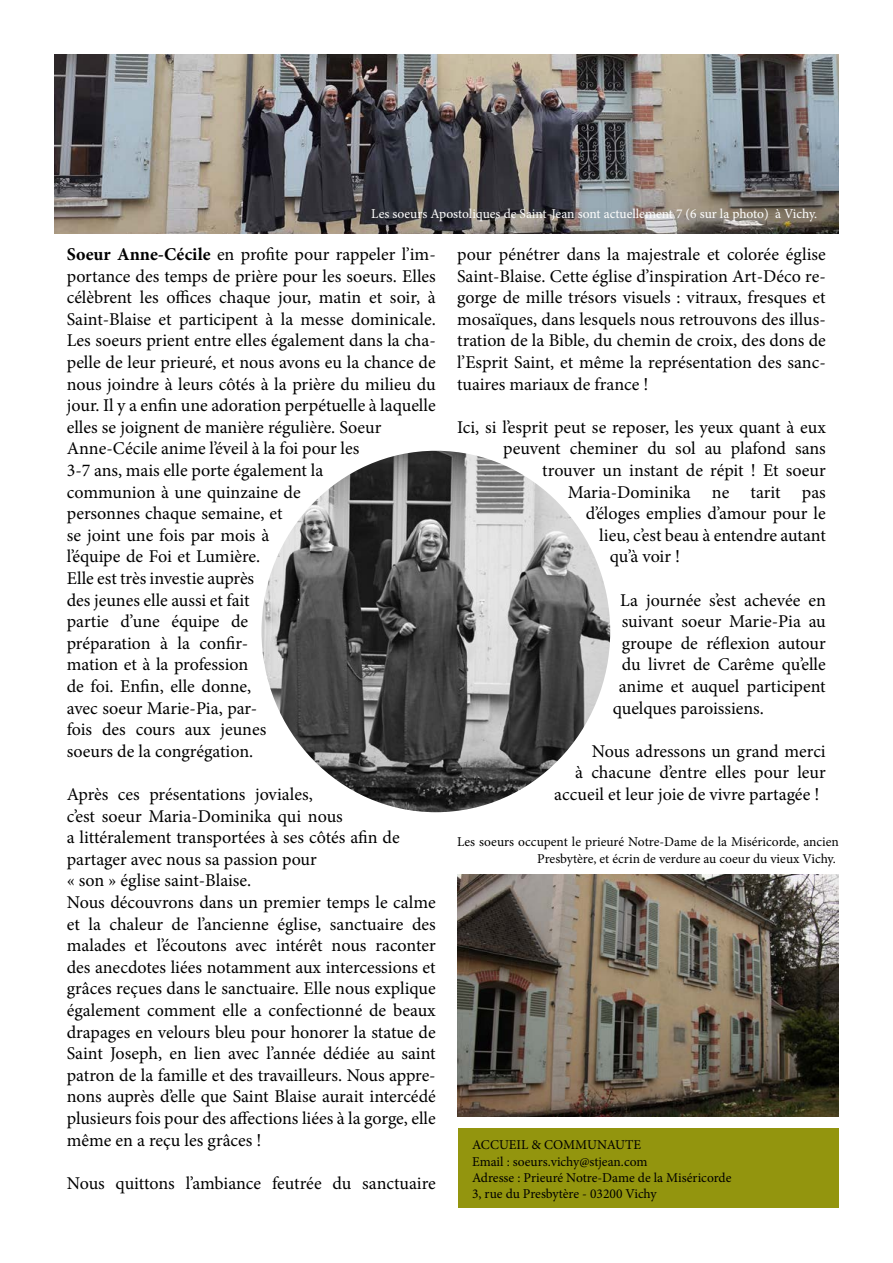
<style>
.page{position:relative;width:893px;height:1263px;background:#fff}
.page>*{position:absolute;margin:0;border:0;box-sizing:border-box;transform-origin:0 0}
.t1{font:18px/21.6px "Minion Pro";color:#000}
.t2{font:13.5px/16.2px "Minion Pro";color:#000}
.t3{font:13.5px "Minion Pro";color:#fff}
.s1{font-weight:700}
.s2{color:#fff}
</style>
<div class="page">
<img style="left:261px;top:451px;width:349px;height:361px">
<img style="left:54px;top:54px;width:785px;height:180px">
<img style="left:457px;top:875px;width:382px;height:242px">
<div style="left:458px;top:1128px;width:380px;height:80px;background:#93950e"></div>
<p class="t3" style="left:371px;top:205px;width:447px">Les soeurs Apostoliques de Saint-Jean sont actuellement 7 (6 sur la photo) à Vichy.</p>
<p class="t1" style="left:67px;top:243px;width:371px"><span class="s1">Soeur Anne-Cécile</span> en profite pour rappeler l’im&shy;portance des temps de prière pour les soeurs. Elles célèbrent les offices chaque jour, matin et soir, à Saint-Blaise et participent à la messe dominicale.<br>Les soeurs prient entre elles également dans la cha&shy;pelle de leur prieuré, et nous avons eu la chance de nous joindre à leurs côtés à la prière du milieu du jour. Il y a enfin une adoration perpétuelle à laquelle elles se joignent de manière régulière. Soeur Anne-Cécile anime l’éveil à la foi pour les<br>3-7 ans, mais elle porte également la<br>communion à une quinzaine de<br>personnes chaque semaine, et<br>se joint une fois par mois à<br>l’équipe de Foi et Lumière.<br>Elle est très investie auprès<br>des jeunes elle aussi et fait<br>partie d’une équipe de<br>préparation à la confir-<br>mation et à la profession<br>de foi. Enfin, elle donne,<br>avec soeur Marie-Pia, par-<br>fois des cours aux jeunes<br>soeurs de la congrégation.</p>
<p class="t1" style="left:67px;top:783px;width:371px">Après ces présentations joviales,<br>c’est soeur Maria-Dominika qui nous<br>a littéralement transportées à ses côtés afin de partager avec nous sa passion pour<br>« son » église saint-Blaise.<br>Nous découvrons dans un premier temps le calme et la chaleur de l’ancienne église, sanctuaire des malades et l’écoutons avec intérêt nous raconter des anecdotes liées notamment aux intercessions et grâces reçues dans le sanctuaire. Elle nous explique également comment elle a confectionné de beaux drapages en velours bleu pour honorer la statue de Saint Joseph, en lien avec l’année dédiée au saint patron de la famille et des travailleurs. Nous appre&shy;nons auprès d’elle que Saint Blaise aurait intercédé plusieurs fois pour des affections liées à la gorge, elle même en a reçu les grâces !</p>
<p class="t1" style="left:67px;top:1172px;width:371px">Nous quittons l’ambiance feutrée du sanctuaire</p>
<p class="t1" style="left:457px;top:243px;width:370px;text-align:justify">pour pénétrer dans la majestrale et colorée église Saint-Blaise. Cette église d’inspiration Art-Déco re&shy;gorge de mille trésors visuels : vitraux, fresques et mosaïques, dans lesquels nous retrouvons des illus&shy;tration de la Bible, du chemin de croix, des dons de l’Esprit Saint, et même la représentation des sanc&shy;tuaires mariaux de france !</p>
<p class="t1" style="left:457px;top:416px;width:370px">Ici, si l’esprit peut se reposer, les yeux quant à eux</p>
<p class="t1" style="left:503px;top:438px;width:324px">peuvent cheminer du sol au plafond sans</p>
<p class="t1" style="left:542px;top:459px;width:285px">trouver un instant de répit ! Et soeur</p>
<p class="t1" style="left:568px;top:481px;width:259px">Maria-Dominika ne tarit pas</p>
<p class="t1" style="left:586px;top:503px;width:241px">d’éloges emplies d’amour pour le</p>
<p class="t1" style="left:599px;top:524px;width:228px">lieu, c’est beau à entendre autant</p>
<p class="t1" style="left:610px;top:546px;width:72px">qu’à voir !</p>
<p class="t1" style="left:620px;top:589px;width:207px">La journée s’est achevée en</p>
<p class="t1" style="left:622px;top:611px;width:205px">suivant soeur Marie-Pia au</p>
<p class="t1" style="left:622px;top:632px;width:206px">groupe de réflexion autour</p>
<p class="t1" style="left:622px;top:654px;width:206px">du livret de Carême qu’elle</p>
<p class="t1" style="left:619px;top:675px;width:208px">anime et auquel participent</p>
<p class="t1" style="left:613px;top:697px;width:153px">quelques paroissiens.</p>
<p class="t1" style="left:592px;top:740px;width:235px">Nous adressons un grand merci</p>
<p class="t1" style="left:575px;top:762px;width:252px">à chacune d’entre elles pour leur</p>
<p class="t1" style="left:554px;top:783px;width:267px">accueil et leur joie de vivre partagée !</p>
<p class="t2" style="left:457px;top:834px;width:383px;text-align:right">Les soeurs occupent le prieuré Notre-Dame de la Miséricorde, ancien<br>Presbytère, et écrin de verdure au coeur du vieux Vichy.<span class="s2">.</span></p>
<p class="t2" style="left:472px;top:1137px;width:261px">ACCUEIL &amp; COMMUNAUTE<br>Email : soeurs.vichy@stjean.com<br>Adresse : Prieuré Notre-Dame de la Miséricorde 3, rue du Presbytère - 03200 Vichy</p>
</div>
